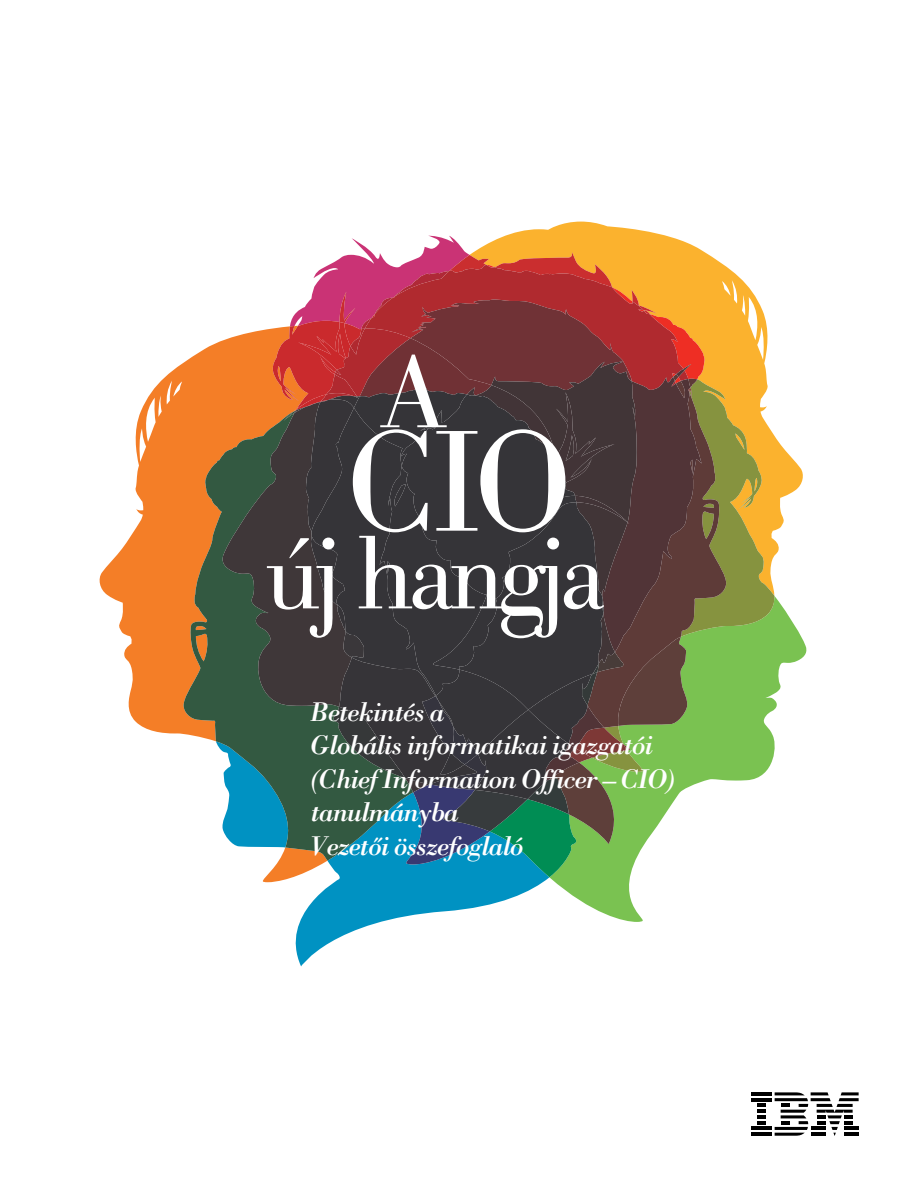
<style>
.page{position:relative;width:918px;height:1188px;background:#fff}
.page>*{position:absolute;margin:0;border:0;box-sizing:border-box;transform-origin:0 0}
.t1{font:300 141.15px "H Berthold Bodoni";color:#fff}
.t2{font:300 102.75px/181.2px "H Berthold Bodoni";letter-spacing:-.06em;color:#fff;text-align:center}
.t3{font:28.05px/33.6px "H Bodoni BT Italic";letter-spacing:-.045em;color:#fff}
</style>
<div class="page">
<hr style="left:751px;top:1092px;width:21px;height:3px;background:#000">
<hr style="left:751px;top:1098px;width:21px;height:3px;background:#000">
<hr style="left:751px;top:1127px;width:21px;height:3px;background:#000">
<svg style="left:757px;top:1104px;width:9px;height:20px"></svg>
<hr style="left:751px;top:1133px;width:21px;height:3px;background:#000">
<svg style="left:775px;top:1092px;width:84px;height:44px"></svg>
<svg style="left:549px;top:596px;width:258px;height:326px"></svg>
<svg style="left:99px;top:343px;width:179px;height:539px"></svg>
<svg style="left:505px;top:222px;width:298px;height:333px"></svg>
<svg style="left:706px;top:379px;width:69px;height:393px;background:#a7b34b"></svg>
<svg style="left:278px;top:877px;width:271px;height:89px"></svg>
<svg style="left:184px;top:412px;width:32px;height:449px"></svg>
<svg style="left:706px;top:364px;width:20px;height:364px;background:#859342"></svg>
<svg style="left:216px;top:236px;width:490px;height:641px;background:#65574e"></svg>
<h2 class="t2" style="left:265px;top:305px;width:343px">A<br>új hangja</h2>
<h1 class="t1" style="left:347px;top:403px;width:226px">C IO</h1>
<p class="t3" style="left:310px;top:694px;width:367px">Betekintés a<br>Globális informatikai igazgatói (Chief Information Officer – CIO) tanulmányba<br>Vezetői összefoglaló</p>
</div>
